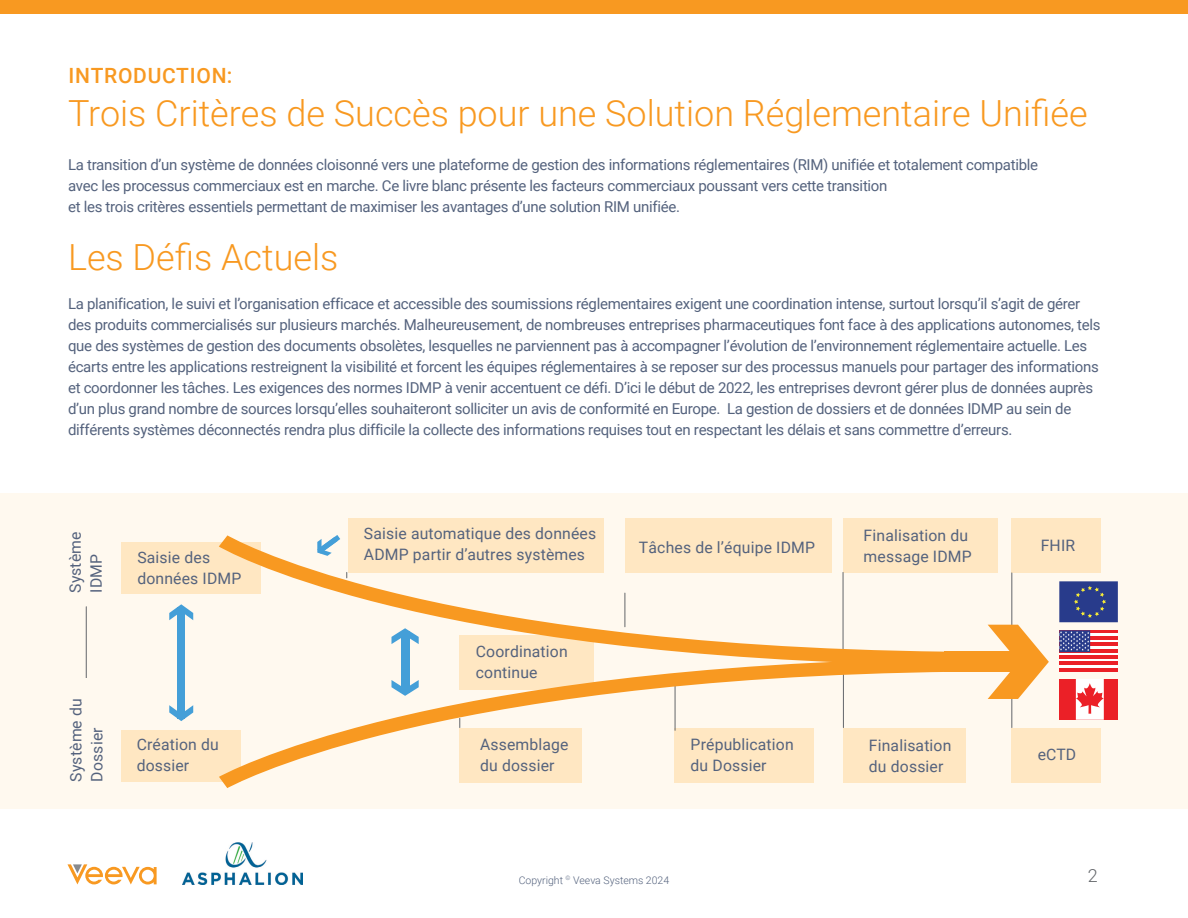
<style>
.page{position:relative;width:1188px;height:918px;background:#fff}
.page>*{position:absolute;margin:0;border:0;box-sizing:border-box;transform-origin:0 0}
.t1{font:300 36px "Roboto";color:#f89921}
.t2{font:500 21px "Roboto";letter-spacing:.035em;color:#f89921}
.t3{font:300 18px "Roboto";color:#63666a}
.t4{font:15.75px/21px "Roboto";letter-spacing:.01em;color:#54627d}
.t5{font:15px/21px "Roboto";letter-spacing:-.02em;color:#54627d}
.t6{font:300 10.5px "Roboto";color:#54627d}
</style>
<div class="page">
<svg style="left:68px;top:864px;width:89px;height:21px"></svg>
<div style="left:0;top:493px;width:1188px;height:316px;background:#fff9ef"></div>
<div style="left:429px;top:765px;width:122px;height:55px;background:linear-gradient(to right,#fffcf6,#fffcf6)"></div>
<div style="left:598px;top:765px;width:150px;height:55px;background:linear-gradient(to right,#fffcf6,#fffcf6)"></div>
<div style="left:795px;top:765px;width:122px;height:55px;background:linear-gradient(to right,#fffcf6,#fffcf6)"></div>
<div style="left:981px;top:765px;width:90px;height:55px;background:linear-gradient(to right,#fffaf2,#fffbf4)"></div>
<div style="left:537px;top:486px;width:178px;height:79px;background:linear-gradient(to right,#fffaf2,#fffaf2)"></div>
<div style="left:347px;top:486px;width:148px;height:79px;background:linear-gradient(to right,#fffaf2,#fffaf2)"></div>
<div style="left:0;top:0;width:1188px;height:14px;background:#f89921"></div>
<div style="left:1011px;top:728px;width:90px;height:54px;background:#ffe7c2"></div>
<div style="left:1011px;top:518px;width:89px;height:55px;background:#ffe7c2"></div>
<div style="left:122px;top:542px;width:139px;height:51px;background:#ffe7c2"></div>
<hr style="left:86px;top:607px;width:1px;height:71px;background:#63666a">
<div style="left:122px;top:730px;width:119px;height:52px;background:#ffe7c2"></div>
<div style="left:625px;top:518px;width:207px;height:55px;background:#ffe7c2"></div>
<div style="left:843px;top:518px;width:154px;height:55px;background:#ffe7c2"></div>
<div style="left:348px;top:518px;width:256px;height:54px;background:#ffe7c2"></div>
<img style="left:183px;top:843px;width:119px;height:42px">
<hr style="left:1012px;top:573px;width:1px;height:96px;background:#63666a">
<hr style="left:1012px;top:647px;width:1px;height:81px;background:#63666a">
<svg style="left:219px;top:531px;width:689px;height:120px"></svg>
<svg style="left:219px;top:651px;width:750px;height:145px"></svg>
<svg style="left:169px;top:591px;width:56px;height:138px"></svg>
<svg style="left:969px;top:581px;width:149px;height:139px"></svg>
<h2 class="t2" style="left:68px;top:61px;width:166px">INTRODUCTION:</h2>
<h1 class="t1" style="left:68px;top:88px;width:1021px">Trois Critères de Succès pour une Solution Réglementaire Unifiée</h1>
<p class="t5" style="left:68px;top:154px;width:972px">La transition d’un système de données cloisonné vers une plateforme de gestion des informations réglementaires (RIM) unifiée et totalement compatible avec les processus commerciaux est en marche. Ce livre blanc présente les facteurs commerciaux poussant vers cette transition<br>et les trois critères essentiels permettant de maximiser les avantages d’une solution RIM unifiée.</p>
<h1 class="t1" style="left:68px;top:232px;width:272px">Les Défis Actuels</h1>
<p class="t5" style="left:68px;top:293px;width:1034px">La planification, le suivi et l’organisation efficace et accessible des soumissions réglementaires exigent une coordination intense, surtout lorsqu’il s’agit de gérer des produits commercialisés sur plusieurs marchés. Malheureusement, de nombreuses entreprises pharmaceutiques font face à des applications autonomes, tels que des systèmes de gestion des documents obsolètes, lesquelles ne parviennent pas à accompagner l’évolution de l’environnement réglementaire actuelle. Les écarts entre les applications restreignent la visibilité et forcent les équipes réglementaires à se reposer sur des processus manuels pour partager des informations et coordonner les tâches. Les exigences des normes IDMP à venir accentuent ce défi. D’ici le début de 2022, les entreprises devront gérer plus de données auprès d’un plus grand nombre de sources lorsqu’elles souhaiteront solliciter un avis de conformité en Europe. La gestion de dossiers et de données IDMP au sein de différents systèmes déconnectés rendra plus difficile la collecte des informations requises tout en respectant les délais et sans commettre d’erreurs.</p>
<p class="t4" style="left:64px;top:593px;width:63px;rotate:-90deg">Système<br>IDMP</p>
<p class="t4" style="left:65px;top:782px;width:85px;rotate:-90deg">Système du<br>Dossier</p>
<p class="t4" style="left:364px;top:522px;width:234px">Saisie automatique des données</p>
<p class="t4" style="left:137px;top:547px;width:74px">Saisie des</p>
<p class="t4" style="left:364px;top:543px;width:223px">ADMP partir d’autres systèmes</p>
<p class="t4" style="left:137px;top:568px;width:106px">données IDMP</p>
<p class="t4" style="left:476px;top:640px;width:93px">Coordination continue</p>
<p class="t4" style="left:137px;top:733px;width:84px">Création du dossier</p>
<p class="t4" style="left:480px;top:733px;width:90px">Assemblage du dossier</p>
<p class="t4" style="left:639px;top:536px;width:178px">Tâches de l’équipe IDMP</p>
<p class="t4" style="left:691px;top:733px;width:105px">Prépublication du Dossier</p>
<p class="t4" style="left:864px;top:524px;width:110px">Finalisation du message IDMP</p>
<p class="t4" style="left:869px;top:734px;width:84px">Finalisation du dossier</p>
<p class="t4" style="left:1041px;top:535px;width:36px">FHIR</p>
<p class="t4" style="left:1038px;top:744px;width:40px">eCTD</p>
<p class="t6" style="left:519px;top:872px;width:152px">Copyright <sup>©</sup> Veeva Systems 2024</p>
<p class="t3" style="left:1088px;top:863px;width:11px">2</p>
</div>
